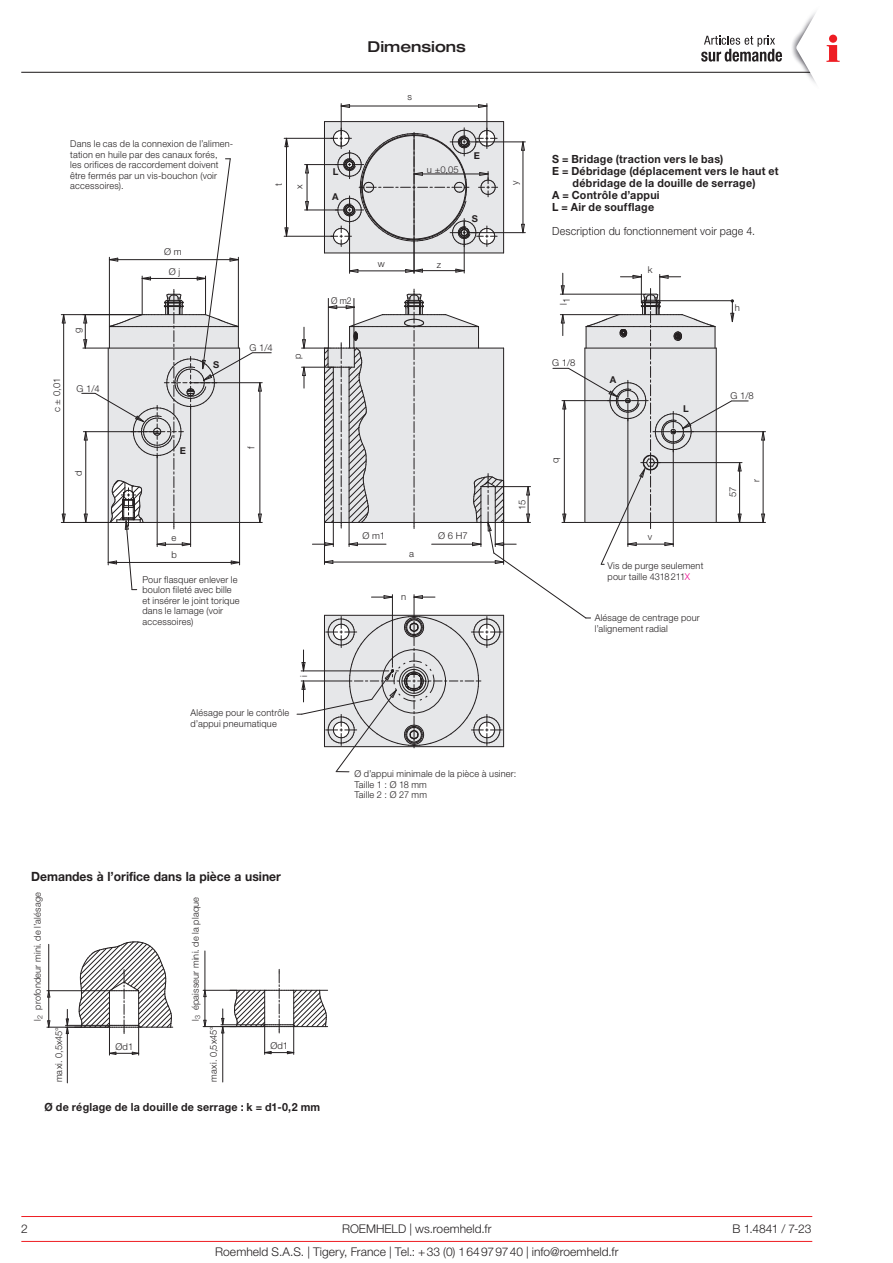
<style>
.page{position:relative;width:893px;height:1263px;background:#fff}
.page>*{position:absolute;margin:0;border:0;box-sizing:border-box;transform-origin:0 0}
.t1{font:500 expanded 15px "Helvetica Neue LT Pro";color:#231f20}
.t2{font:700 12.75px "Helvetica Neue LT Pro";color:#231f20;scale:.95 1}
.t3{font:300 12px "Helvetica Neue LT Pro";letter-spacing:.005em;color:#231f20}
.t4{font:700 11.25px "Helvetica Neue LT Pro";letter-spacing:.025em;color:#231f20;scale:.95 1}
.t5{font:300 11.25px "Helvetica Neue LT Pro";letter-spacing:.015em;color:#231f20;scale:.95 1}
.t6{font:300 9.45px/10.5px "Helvetica Neue LT Pro";letter-spacing:.02em;color:#231f20}
.t7{font:700 9.45px "Helvetica Neue LT Pro";color:#231f20}
.t8{font:300 9.45px "Helvetica Neue LT Pro";letter-spacing:.02em;color:#231f20;scale:.9 1}
.s1{color:#ed028c}
</style>
<div class="page">
<hr style="left:21px;top:72px;width:791px;height:1px;background:#231f20">
<hr style="left:47px;top:1027px;width:34px;height:1px;background:#231f20">
<hr style="left:47px;top:990px;width:62px;height:1px;background:#231f20">
<hr style="left:48px;top:944px;width:1px;height:83px;background:#231f20">
<svg style="left:47px;top:1020px;width:3px;height:7px"></svg>
<svg style="left:47px;top:990px;width:3px;height:8px"></svg>
<hr style="left:66px;top:1025px;width:43px;height:1px;background:#231f20">
<hr style="left:67px;top:1027px;width:1px;height:56px;background:#231f20">
<svg style="left:66px;top:1009px;width:3px;height:25px"></svg>
<svg style="left:75px;top:941px;width:98px;height:114px"></svg>
<hr style="left:221px;top:1024px;width:43px;height:1px;background:#231f20">
<hr style="left:222px;top:1026px;width:1px;height:56px;background:#231f20">
<svg style="left:221px;top:1009px;width:3px;height:25px"></svg>
<hr style="left:203px;top:1026px;width:33px;height:1px;background:#231f20">
<hr style="left:203px;top:990px;width:33px;height:1px;background:#231f20">
<hr style="left:205px;top:951px;width:1px;height:75px;background:#231f20">
<svg style="left:203px;top:1020px;width:3px;height:7px"></svg>
<svg style="left:203px;top:990px;width:3px;height:7px"></svg>
<svg style="left:230px;top:969px;width:98px;height:85px"></svg>
<div style="left:324px;top:122px;width:180px;height:131px;background:#e6e7e9"></div>
<hr style="left:61px;top:314px;width:81px;height:1px;background:#231f20">
<hr style="left:61px;top:522px;width:47px;height:1px;background:#231f20">
<hr style="left:63px;top:315px;width:1px;height:207px;background:#231f20">
<svg style="left:62px;top:314px;width:4px;height:10px"></svg>
<svg style="left:62px;top:514px;width:4px;height:8px"></svg>
<hr style="left:674px;top:431px;width:91px;height:1px;background:#231f20">
<hr style="left:717px;top:522px;width:48px;height:1px;background:#231f20">
<hr style="left:763px;top:432px;width:1px;height:90px;background:#231f20">
<svg style="left:761px;top:431px;width:4px;height:10px"></svg>
<svg style="left:761px;top:514px;width:4px;height:8px"></svg>
<hr style="left:284px;top:138px;width:49px;height:1px;background:#231f20">
<hr style="left:284px;top:236px;width:49px;height:1px;background:#231f20">
<hr style="left:286px;top:138px;width:1px;height:98px;background:#231f20">
<svg style="left:285px;top:138px;width:3px;height:9px"></svg>
<svg style="left:285px;top:227px;width:3px;height:10px"></svg>
<hr style="left:341px;top:104px;width:1px;height:42px;background:#231f20">
<hr style="left:487px;top:104px;width:1px;height:42px;background:#231f20">
<hr style="left:341px;top:106px;width:146px;height:1px;background:#231f20">
<svg style="left:341px;top:104px;width:9px;height:4px"></svg>
<svg style="left:478px;top:104px;width:9px;height:4px"></svg>
<hr style="left:464px;top:221px;width:1px;height:52px;background:#231f20">
<hr style="left:349px;top:225px;width:1px;height:48px;background:#231f20">
<hr style="left:414px;top:136px;width:1px;height:137px;background:#231f20">
<hr style="left:305px;top:164px;width:32px;height:1px;background:#231f20">
<hr style="left:305px;top:210px;width:32px;height:1px;background:#231f20">
<hr style="left:307px;top:165px;width:1px;height:45px;background:#231f20">
<svg style="left:305px;top:164px;width:4px;height:10px"></svg>
<svg style="left:305px;top:201px;width:4px;height:9px"></svg>
<hr style="left:476px;top:142px;width:49px;height:1px;background:#231f20">
<hr style="left:471px;top:232px;width:54px;height:1px;background:#231f20">
<hr style="left:523px;top:142px;width:1px;height:91px;background:#231f20">
<svg style="left:521px;top:141px;width:4px;height:10px"></svg>
<svg style="left:521px;top:224px;width:4px;height:9px"></svg>
<hr style="left:324px;top:122px;width:1px;height:131px;background:#231f20">
<hr style="left:324px;top:253px;width:180px;height:1px;background:#231f20">
<hr style="left:503px;top:122px;width:1px;height:131px;background:#231f20">
<hr style="left:324px;top:121px;width:180px;height:1px;background:#231f20">
<svg style="left:331px;top:128px;width:167px;height:119px"></svg>
<svg style="left:81px;top:158px;width:191px;height:432px"></svg>
<svg style="left:297px;top:269px;width:451px;height:503px"></svg>
<hr style="left:657px;top:300px;width:76px;height:1px;background:#231f20">
<div style="left:394px;top:661px;width:40px;height:40px;border:1px dashed #231f20;border-radius:50%"></div>
<svg style="left:789px;top:12px;width:51px;height:72px"></svg>
<svg style="left:701px;top:36px;width:81px;height:26px"></svg>
<hr style="left:21px;top:1241px;width:791px;height:1px;background:#ee1d23">
<hr style="left:21px;top:1216px;width:791px;height:1px;background:#ee1d23">
<h1 class="t1" style="left:368px;top:37px;width:100px">Dimensions</h1>
<p class="t6" style="left:70px;top:138px;width:165px">Dans le cas de la connexion de l’alimen&shy;tation en huile par des canaux forés,<br>les orifices de raccordement doivent être fermés par un vis-bouchon (voir accessoires).</p>
<p class="t6" style="left:268px;top:189px;width:8px;line-height:20.7px;text-align:center;rotate:-90deg">t x</p>
<p class="t6" style="left:72px;top:333px;width:7px;rotate:-90deg">g</p>
<p class="t6" style="left:51px;top:412px;width:36px;rotate:-90deg">c ± 0,01</p>
<p class="t6" style="left:77px;top:383px;width:25px">G 1/4</p>
<p class="t6" style="left:73px;top:476px;width:7px;rotate:-90deg">d</p>
<p class="t6" style="left:164px;top:242px;width:19px;line-height:19.2px;text-align:center">Ø m<br>Ø j</p>
<p class="t7" style="left:213px;top:359px;width:8px">S</p>
<p class="t6" style="left:249px;top:342px;width:25px">G 1/4</p>
<p class="t6" style="left:292px;top:359px;width:7px;rotate:-90deg">p</p>
<p class="t7" style="left:180px;top:445px;width:8px">E</p>
<p class="t6" style="left:246px;top:449px;width:4px;rotate:-90deg">f</p>
<p class="t6" style="left:171px;top:529px;width:7px;line-height:17.2px">e b</p>
<p class="t6" style="left:142px;top:574px;width:99px">Pour flasquer enlever le boulon fileté avec bille et insérer le joint torique dans le lamage (voir accessoires)</p>
<p class="t6" style="left:298px;top:677px;width:3px;rotate:-90deg">i</p>
<p class="t6" style="left:191px;top:707px;width:100px">Alésage pour le contrôle d’appui pneumatique</p>
<p class="t7" style="left:333px;top:166px;width:7px">L</p>
<p class="t7" style="left:332px;top:191px;width:8px">A</p>
<p class="t8" style="left:331px;top:295px;width:24px">Ø m2</p>
<p class="t6" style="left:408px;top:91px;width:6px">s</p>
<p class="t6" style="left:427px;top:164px;width:33px">u ±0,05</p>
<p class="t7" style="left:474px;top:150px;width:8px">E</p>
<p class="t6" style="left:378px;top:258px;width:9px">w</p>
<p class="t6" style="left:437px;top:259px;width:6px">z</p>
<p class="t7" style="left:472px;top:213px;width:8px">S</p>
<p class="t6" style="left:509px;top:185px;width:6px;rotate:-90deg">y</p>
<p class="t6" style="left:362px;top:530px;width:24px">Ø m1</p>
<p class="t6" style="left:438px;top:530px;width:31px">Ø 6 H7</p>
<p class="t6" style="left:409px;top:548px;width:6px">a</p>
<p class="t6" style="left:401px;top:591px;width:7px">n</p>
<p class="t6" style="left:517px;top:510px;width:12px;rotate:-90deg">15</p>
<p class="t6" style="left:354px;top:768px;width:164px">Ø d’appui minimale de la pièce à usiner:<br>Taille 1 : Ø 18 mm<br>Taille 2 : Ø 27 mm</p>
<p class="t4" style="left:552px;top:152px;width:182px">S = Bridage (traction vers le bas)</p>
<p class="t4" style="left:552px;top:164px;width:240px">E = Débridage (déplacement vers le haut et</p>
<p class="t4" style="left:573px;top:176px;width:194px">débridage de la douille de serrage)</p>
<p class="t4" style="left:552px;top:188px;width:115px">A = Contrôle d’appui</p>
<p class="t4" style="left:552px;top:200px;width:109px">L = Air de soufflage</p>
<p class="t5" style="left:552px;top:224px;width:215px">Description du fonctionnement voir page 4.</p>
<p class="t6" style="left:559px;top:305px;width:9px;rotate:-90deg">l1</p>
<p class="t6" style="left:552px;top:358px;width:25px">G 1/8</p>
<p class="t6" style="left:550px;top:463px;width:7px;rotate:-90deg">q</p>
<p class="t6" style="left:648px;top:264px;width:6px">k</p>
<p class="t7" style="left:610px;top:373px;width:8px">A</p>
<p class="t7" style="left:683px;top:403px;width:7px">L</p>
<p class="t6" style="left:648px;top:531px;width:6px">v</p>
<p class="t6" style="left:608px;top:560px;width:97px">Vis de purge seulement pour taille 4318211<span class="s1">X</span></p>
<p class="t6" style="left:595px;top:613px;width:107px">Alésage de centrage pour l’alignement radial</p>
<p class="t6" style="left:735px;top:302px;width:7px">h</p>
<p class="t6" style="left:731px;top:390px;width:25px">G 1/8</p>
<p class="t6" style="left:727px;top:497px;width:12px;rotate:-90deg">57</p>
<p class="t6" style="left:751px;top:482px;width:4px;rotate:-90deg">r</p>
<h2 class="t2" style="left:31px;top:869px;width:264px">Demandes à l’orifice dans la pièce a usiner</h2>
<p class="t6" style="left:32px;top:1021px;width:130px;rotate:-90deg">l<sub>2</sub> profondeur mini. de l’alésage</p>
<p class="t6" style="left:190px;top:1021px;width:126px;rotate:-90deg">l<sub>3</sub> épaisseur mini. de la plaque</p>
<p class="t6" style="left:53px;top:1082px;width:57px;rotate:-90deg">maxi. 0,5x45°</p>
<p class="t6" style="left:208px;top:1082px;width:57px;rotate:-90deg">maxi. 0,5x45°</p>
<p class="t6" style="left:116px;top:1041px;width:19px">Ød1</p>
<p class="t6" style="left:270px;top:1040px;width:19px">Ød1</p>
<p class="t4" style="left:45px;top:1100px;width:292px">Ø de réglage de la douille de serrage : k = d1-0,2 mm</p>
<p class="t3" style="left:21px;top:1221px;width:8px">2</p>
<p class="t3" style="left:342px;top:1221px;width:151px">ROEMHELD | ws.roemheld.fr</p>
<p class="t3" style="left:733px;top:1221px;width:80px">B 1.4841 / 7-23</p>
<p class="t3" style="left:215px;top:1244px;width:405px">Roemheld S.A.S. | Tigery, France | Tel.: +33 (0) 164979740 | info@roemheld.fr</p>
</div>
